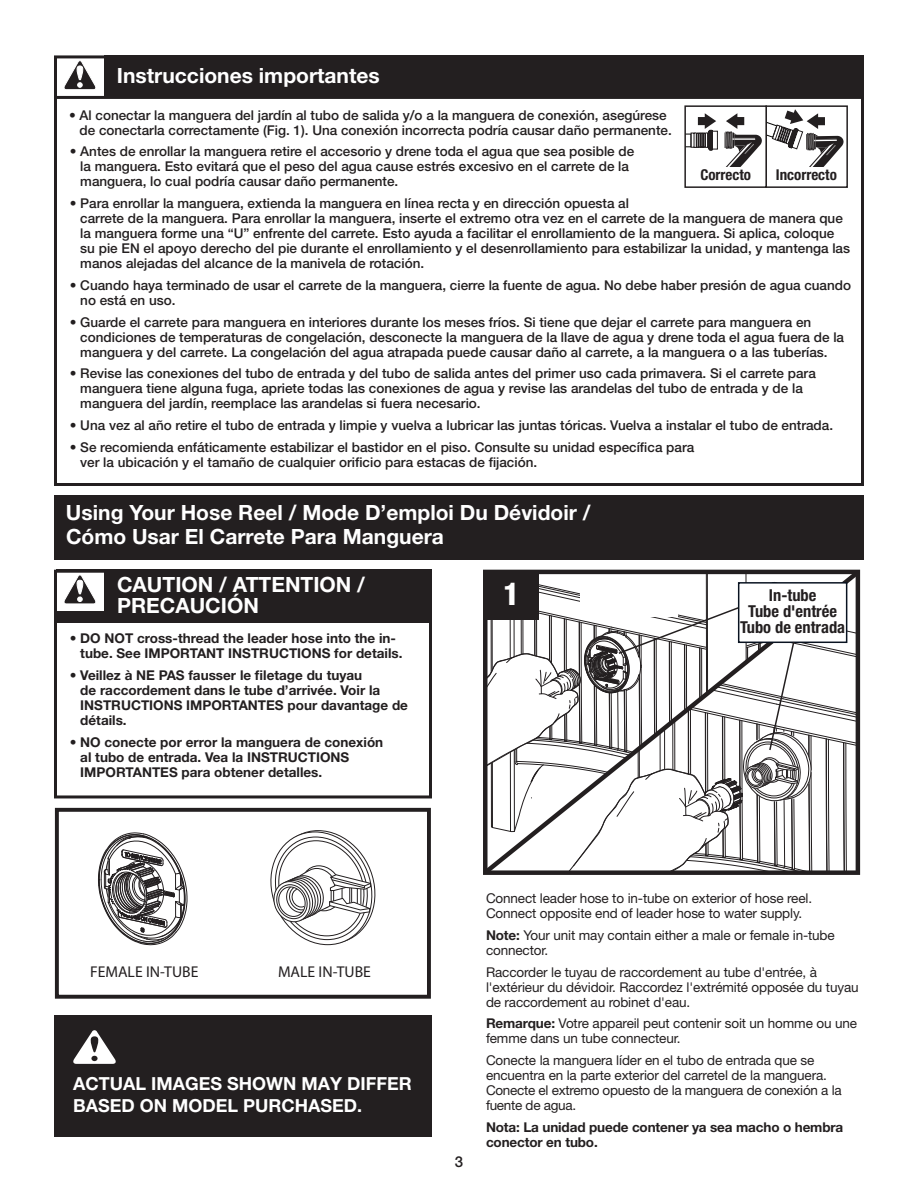
<style>
.page{position:relative;width:918px;height:1188px;background:#fff}
.page>*{position:absolute;margin:0;border:0;box-sizing:border-box;transform-origin:0 0}
.t1{font:800 condensed 27.3px "Helvetica Neue";color:#fff}
.t2{font:700 21px/24px "Helvetica Neue";color:#fff}
.Body{font:700 18px/22.5px "Helvetica Neue LT Pro";color:#fff}
.t3{font:700 condensed 16.5px/16.5px "Helvetica Neue";color:#231f20;text-align:center}
.t4{font:15.75px "Myriad Pro";color:#231f20}
.t5{font:700 condensed 15px "Helvetica Neue";color:#231f20}
.t6{font:500 15px "Helvetica Neue";color:#231f20}
.import__instr__bulle{font:500 13.5px/15px "Helvetica Neue";color:#231f20}
.Note{font:13.5px/15px "Helvetica Neue";letter-spacing:-.01em;color:#231f20}
.Note-2{font:700 13.5px/15px "Helvetica Neue";color:#231f20}
.s1{font-weight:400}
.s2{font-weight:700}
</style>
<div class="page">
<div style="left:104px;top:55px;width:760px;height:43px;background:#231f20"></div>
<div style="left:54px;top:55px;width:810px;height:431px;border:3px solid #231f20"></div>
<hr style="left:56px;top:96px;width:808px;height:3px;background:#231f20">
<svg style="left:64px;top:61px;width:32px;height:29px"></svg>
<div style="left:765px;top:105px;width:83px;height:83px;border:2px solid #231f20"></div>
<svg style="left:687px;top:113px;width:31px;height:38px"></svg>
<svg style="left:725px;top:109px;width:121px;height:67px"></svg>
<div style="left:684px;top:105px;width:83px;height:83px;border:2px solid #231f20"></div>
<div style="left:703px;top:167px;width:57px;height:17px;background:#fff"></div>
<div style="left:783px;top:167px;width:57px;height:17px;background:#fff"></div>
<div style="left:54px;top:495px;width:810px;height:65px;background:#231f20"></div>
<svg style="left:484px;top:570px;width:374px;height:304px"></svg>
<div style="left:56px;top:570px;width:376px;height:53px;background:#231f20"></div>
<div style="left:57px;top:572px;width:46px;height:39px;background:#fff"></div>
<svg style="left:64px;top:575px;width:32px;height:29px"></svg>
<div style="left:54px;top:570px;width:378px;height:228px;border:3px solid #231f20"></div>
<svg style="left:98px;top:832px;width:89px;height:113px"></svg>
<svg style="left:270px;top:830px;width:106px;height:115px"></svg>
<div style="left:55px;top:808px;width:376px;height:191px;border:4px solid #231f20"></div>
<div style="left:54px;top:1016px;width:378px;height:121px;background:#231f20"></div>
<svg style="left:73px;top:1030px;width:43px;height:34px"></svg>
<p class="t2" style="left:117px;top:63px;width:264px">Instrucciones importantes</p>
<p class="import__instr__bulle" style="left:80px;top:107px;width:594px;text-indent:-11px">• Al conectar la manguera del jardín al tubo de salida y/o a la manguera de conexión, asegúrese de conectarla correctamente (Fig. 1). Una conexión incorrecta podría causar daño permanente.</p>
<p class="import__instr__bulle" style="left:80px;top:144px;width:556px;text-indent:-11px">• Antes de enrollar la manguera retire el accesorio y drene toda el agua que sea posible de la manguera. Esto evitará que el peso del agua cause estrés excesivo en el carrete de la manguera, lo cual podría causar daño permanente.</p>
<p class="import__instr__bulle" style="left:80px;top:196px;width:771px;text-indent:-11px">• Para enrollar la manguera, extienda la manguera en línea recta y en dirección opuesta al<br>carrete de la manguera. Para enrollar la manguera, inserte el extremo otra vez en el carrete de la manguera de manera que la manguera forme una “U” enfrente del carrete. Esto ayuda a facilitar el enrollamiento de la manguera. Si aplica, coloque su pie EN el apoyo derecho del pie durante el enrollamiento y el desenrollamiento para estabilizar la unidad, y mantenga las manos alejadas del alcance de la manivela de rotación.</p>
<p class="import__instr__bulle" style="left:80px;top:278px;width:772px;text-indent:-11px">• Cuando haya terminado de usar el carrete de la manguera, cierre la fuente de agua. No debe haber presión de agua cuando no está en uso.</p>
<p class="import__instr__bulle" style="left:80px;top:314px;width:765px;text-indent:-11px">• Guarde el carrete para manguera en interiores durante los meses fríos. Si tiene que dejar el carrete para manguera en condiciones de temperaturas de congelación, desconecte la manguera de la llave de agua y drene toda el agua fuera de la manguera y del carrete. La congelación del agua atrapada puede causar daño al carrete, a la manguera o a las tuberías.</p>
<p class="import__instr__bulle" style="left:80px;top:366px;width:737px;text-indent:-11px">• Revise las conexiones del tubo de entrada y del tubo de salida antes del primer uso cada primavera. Si el carrete para manguera tiene alguna fuga, apriete todas las conexiones de agua y revise las arandelas del tubo de entrada y de la manguera del jardín, reemplace las arandelas si fuera necesario.</p>
<p class="import__instr__bulle" style="left:70px;top:418px;width:765px">• Una vez al año retire el tubo de entrada y limpie y vuelva a lubricar las juntas tóricas. Vuelva a instalar el tubo de entrada.</p>
<p class="import__instr__bulle" style="left:80px;top:440px;width:616px;text-indent:-11px">• Se recomienda enfáticamente estabilizar el bastidor en el piso. Consulte su unidad específica para ver la ubicación y el tamaño de cualquier orificio para estacas de fijación.</p>
<p class="t5" style="left:700px;top:165px;width:52px">Correcto</p>
<p class="t5" style="left:776px;top:165px;width:63px">Incorrecto</p>
<p class="t2" style="left:66px;top:500px;width:526px">Using Your Hose Reel / Mode D’emploi Du Dévidoir /<br>Cómo Usar El Carrete Para Manguera</p>
<p class="t1" style="left:503px;top:577px;width:16px">1</p>
<p class="t3" style="left:740px;top:586px;width:107px">In-tube<br>Tube d'entrée<br>Tubo de entrada</p>
<p class="t2" style="left:117px;top:573px;width:250px">CAUTION / ATTENTION /</p>
<p class="t2" style="left:117px;top:594px;width:143px">PRECAUCIÓN</p>
<p class="Note-2" style="left:80px;top:631px;width:324px;text-indent:-11px">• DO NOT cross-thread the leader hose into the in&shy;tube. See IMPORTANT INSTRUCTIONS for details.</p>
<p class="Note-2" style="left:80px;top:668px;width:329px;text-indent:-11px"><span class="s1">•</span> Veillez à NE PAS fausser le filetage du tuyau<br>de raccordement dans le tube d’arrivée. Voir la INSTRUCTIONS IMPORTANTES pour davantage de détails.</p>
<p class="Note-2" style="left:80px;top:734px;width:304px;text-indent:-11px">• NO conecte por error la manguera de conexión al tubo de entrada. Vea la INSTRUCTIONS<br>IMPORTANTES para obtener detalles.</p>
<p class="t4" style="left:90px;top:962px;width:110px">FEMALE IN-TUBE</p>
<p class="t4" style="left:278px;top:962px;width:94px">MALE IN-TUBE</p>
<p class="Body" style="left:73px;top:1072px;width:340px">ACTUAL IMAGES SHOWN MAY DIFFER<br>BASED ON MODEL PURCHASED.</p>
<p class="t6" style="left:455px;top:1153px;width:10px">3</p>
<p class="Note" style="left:486px;top:891px;width:328px">Connect leader hose to in-tube on exterior of hose reel.<br>Connect opposite end of leader hose to water supply.</p>
<p class="Note" style="left:486px;top:927px;width:350px"><span class="s2">Note:</span> Your unit may contain either a male or female in-tube connector.</p>
<p class="Note" style="left:486px;top:964px;width:374px">Raccorder le tuyau de raccordement au tube d'entrée, à l'extérieur du dévidoir. Raccordez l'extrémité opposée du tuyau de raccordement au robinet d'eau.</p>
<p class="Note" style="left:486px;top:1016px;width:373px"><span class="s2">Remarque:</span> Votre appareil peut contenir soit un homme ou une femme dans un tube connecteur.</p>
<p class="Note" style="left:486px;top:1053px;width:357px">Conecte la manguera líder en el tubo de entrada que se encuentra en la parte exterior del carretel de la manguera.<br>Conecte el extremo opuesto de la manguera de conexión a la fuente de agua.</p>
<p class="Note-2" style="left:486px;top:1119px;width:359px">Nota: La unidad puede contener ya sea macho o hembra conector en tubo.</p>
</div>
